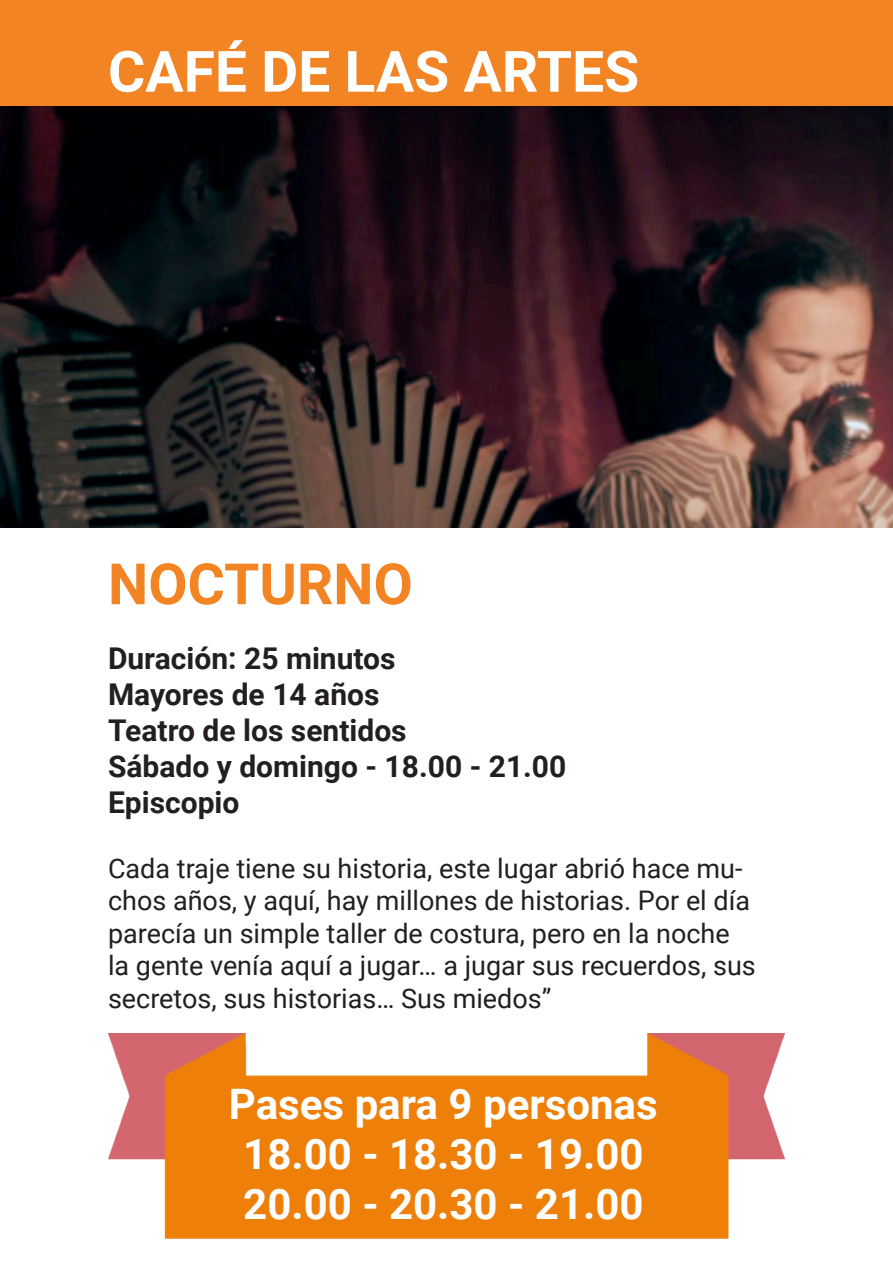
<style>
.page{position:relative;width:893px;height:1276px;background:#fff}
.page>*{position:absolute;margin:0;border:0;box-sizing:border-box;transform-origin:0 0}
.t1{font:700 57px "Roboto";color:#fff}
.t2{font:700 57px "Roboto";color:#f38423}
.t3{font:700 42px "Roboto";color:#fff}
.t4{font:700 30px "Roboto";color:#231f20}
.t5{font:27px/32.4px "Roboto";color:#231f20}
</style>
<div class="page">
<div style="left:2px;top:2px;width:889px;height:167px;background:#f38423"></div>
<div style="left:0;top:0;width:893px;height:170px;border:3px solid #f38423"></div>
<img style="left:0;top:106px;width:892px;height:421px">
<img style="left:108px;top:1033px;width:677px;height:205px">
<svg style="left:892px;top:0;width:1px;height:528px"></svg>
<p class="t1" style="left:108px;top:31px;width:533px">CAFÉ DE LAS ARTES</p>
<p class="t2" style="left:108px;top:544px;width:306px">NOCTURNO</p>
<p class="t4" style="left:108px;top:637px;width:289px">Duración: 25 minutos</p>
<p class="t4" style="left:108px;top:673px;width:273px">Mayores de 14 años</p>
<p class="t4" style="left:108px;top:709px;width:300px">Teatro de los sentidos</p>
<p class="t4" style="left:108px;top:745px;width:460px">Sábado y domingo - 18.00 - 21.00</p>
<p class="t4" style="left:108px;top:781px;width:133px">Episcopio</p>
<p class="t5" style="left:108px;top:851px;width:649px">Cada traje tiene su historia, este lugar abrió hace mu&shy;chos años, y aquí, hay millones de historias. Por el día parecía un simple taller de costura, pero en la noche la gente venía aquí a jugar… a jugar sus recuerdos, sus secretos, sus historias… Sus miedos”</p>
<p class="t3" style="left:229px;top:1074px;width:430px">Pases para 9 personas</p>
<p class="t3" style="left:243px;top:1124px;width:402px">18.00 - 18.30 - 19.00</p>
<p class="t3" style="left:243px;top:1175px;width:402px">20.00 - 20.30 - 21.00</p>
</div>
